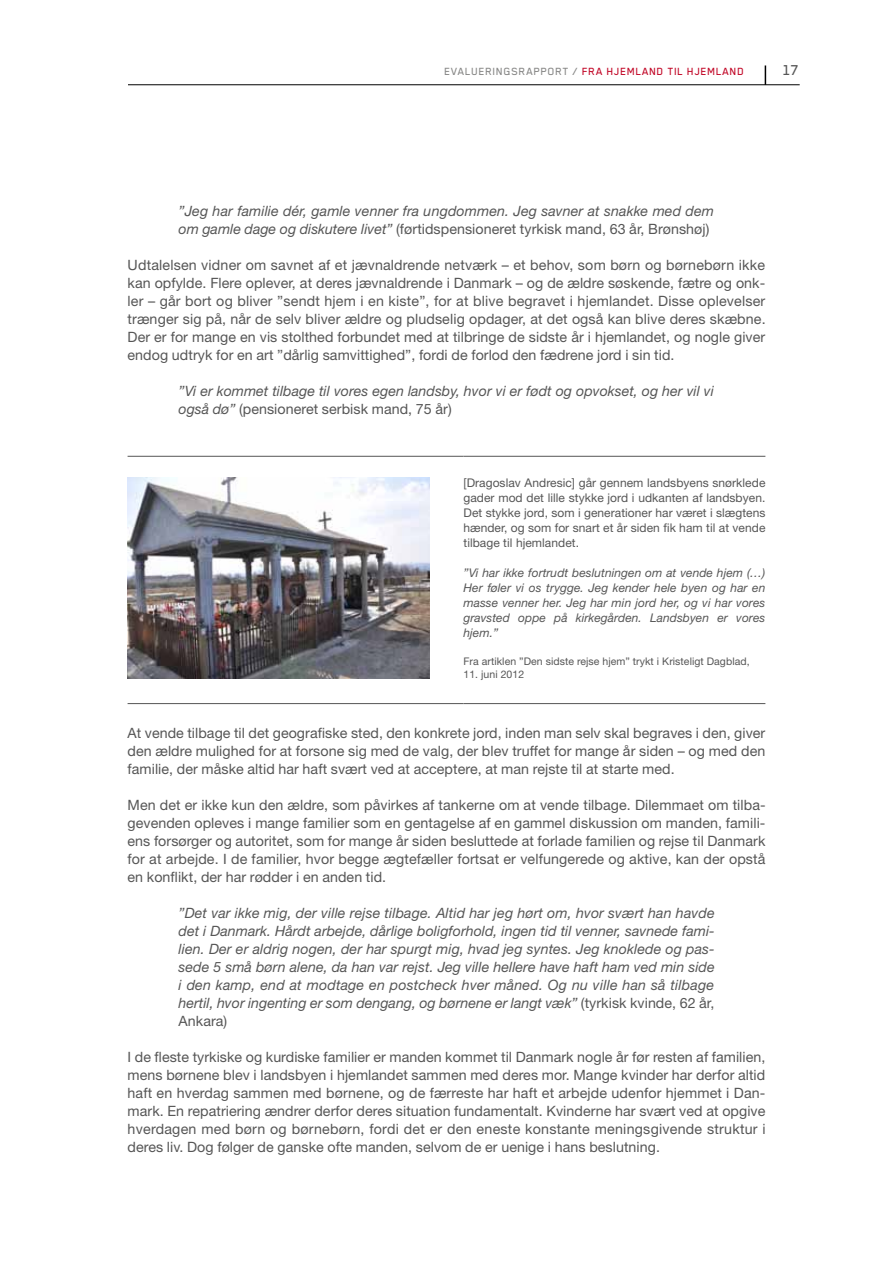
<style>
.page{position:relative;width:893px;height:1263px;background:#fff}
.page>*{position:absolute;margin:0;border:0;box-sizing:border-box;transform-origin:0 0}
.t1{font:500 16.5px "Blender Pro";color:#565656}
.t2{font:14.25px/18px "Helvetica Neue";letter-spacing:.005em;color:#565656;text-align:justify}
.t3{font:italic 14.25px/18px "Helvetica Neue";color:#565656}
.t4{font:12px/15px "Helvetica Neue";letter-spacing:.005em;color:#565656;text-align:justify}
.t5{font:italic 12px/15px "Helvetica Neue";letter-spacing:.005em;color:#565656;text-align:justify}
.t6{font:500 12px "Blender Pro";letter-spacing:.05em;color:#c10525}
.t7{font:10.5px "Helvetica Neue";letter-spacing:.005em;color:#565656}
.s1{color:#878786}
.s2{font-style:normal}
</style>
<div class="page">
<hr style="left:128px;top:85px;width:672px;height:1px;background:#000">
<svg style="left:765px;top:65px;width:1px;height:20px"></svg>
<hr style="left:128px;top:456px;width:335px;height:1px;background:#565656">
<hr style="left:463px;top:456px;width:302px;height:1px;background:#565656">
<hr style="left:128px;top:703px;width:335px;height:1px;background:#565656">
<hr style="left:463px;top:703px;width:302px;height:1px;background:#565656">
<img style="left:128px;top:477px;width:301px;height:201px">
<p class="t6" style="left:445px;top:65px;width:301px"><span class="s1">EVALUERINGSRAPPORT /</span> FRA HJEMLAND TIL HJEMLAND</p>
<p class="t1" style="left:782px;top:62px;width:18px">17</p>
<p class="t3" style="left:179px;top:202px;width:537px">”Jeg har familie dér, gamle venner fra ungdommen. Jeg savner at snakke med dem om gamle dage og diskutere livet” <span class="s2">(førtidspensioneret tyrkisk mand, 63 år, Brønshøj)</span></p>
<p class="t2" style="left:128px;top:256px;width:640px">Udtalelsen vidner om savnet af et jævnaldrende netværk – et behov, som børn og børnebørn ikke kan opfylde. Flere oplever, at deres jævnaldrende i Danmark – og de ældre søskende, fætre og onk&shy;ler – går bort og bliver ”sendt hjem i en kiste”, for at blive begravet i hjemlandet. Disse oplevelser trænger sig på, når de selv bliver ældre og pludselig opdager, at det også kan blive deres skæbne.<br>Der er for mange en vis stolthed forbundet med at tilbringe de sidste år i hjemlandet, og nogle giver endog udtryk for en art ”dårlig samvittighed”, fordi de forlod den fædrene jord i sin tid.</p>
<p class="t3" style="left:179px;top:382px;width:537px">”Vi er kommet tilbage til vores egen landsby, hvor vi er født og opvokset, og her vil vi også dø” <span class="s2">(pensioneret serbisk mand, 75 år)</span></p>
<p class="t4" style="left:463px;top:475px;width:303px">[Dragoslav Andresic] går gennem landsbyens snørklede gader mod det lille stykke jord i udkanten af landsbyen.<br>Det stykke jord, som i generationer har været i slægtens hænder, og som for snart et år siden fik ham til at vende tilbage til hjemlandet.</p>
<p class="t5" style="left:463px;top:565px;width:303px">”Vi har ikke fortrudt beslutningen om at vende hjem (…)<br>Her føler vi os trygge. Jeg kender hele byen og har en masse venner her. Jeg har min jord her, og vi har vores gravsted oppe på kirkegården. Landsbyen er vores hjem.”</p>
<p class="t7" style="left:463px;top:655px;width:288px">Fra artiklen ”Den sidste rejse hjem” trykt i Kristeligt Dagblad,</p>
<p class="t7" style="left:463px;top:667px;width:62px">11. juni 2012</p>
<p class="t2" style="left:128px;top:724px;width:639px">At vende tilbage til det geografiske sted, den konkrete jord, inden man selv skal begraves i den, giver den ældre mulighed for at forsone sig med de valg, der blev truffet for mange år siden – og med den familie, der måske altid har haft svært ved at acceptere, at man rejste til at starte med.</p>
<p class="t2" style="left:128px;top:796px;width:640px">Men det er ikke kun den ældre, som påvirkes af tankerne om at vende tilbage. Dilemmaet om tilba&shy;gevenden opleves i mange familier som en gentagelse af en gammel diskussion om manden, famili&shy;ens forsørger og autoritet, som for mange år siden besluttede at forlade familien og rejse til Danmark for at arbejde. I de familier, hvor begge ægtefæller fortsat er velfungerede og aktive, kan der opstå en konflikt, der har rødder i en anden tid.</p>
<p class="t3" style="left:179px;top:904px;width:538px;text-align:justify">”Det var ikke mig, der ville rejse tilbage. Altid har jeg hørt om, hvor svært han havde det i Danmark. Hårdt arbejde, dårlige boligforhold, ingen tid til venner, savnede fami&shy;lien. Der er aldrig nogen, der har spurgt mig, hvad jeg syntes. Jeg knoklede og pas&shy;sede 5 små børn alene, da han var rejst. Jeg ville hellere have haft ham ved min side i den kamp, end at modtage en postcheck hver måned. Og nu ville han så tilbage hertil, hvor ingenting er som dengang, og børnene er langt væk” <span class="s2">(tyrkisk kvinde, 62 år, Ankara)</span></p>
<p class="t2" style="left:128px;top:1048px;width:640px">I de fleste tyrkiske og kurdiske familier er manden kommet til Danmark nogle år før resten af familien, mens børnene blev i landsbyen i hjemlandet sammen med deres mor. Mange kvinder har derfor altid haft en hverdag sammen med børnene, og de færreste har haft et arbejde udenfor hjemmet i Dan&shy;mark. En repatriering ændrer derfor deres situation fundamentalt. Kvinderne har svært ved at opgive hverdagen med børn og børnebørn, fordi det er den eneste konstante meningsgivende struktur i deres liv. Dog følger de ganske ofte manden, selvom de er uenige i hans beslutning.</p>
</div>
